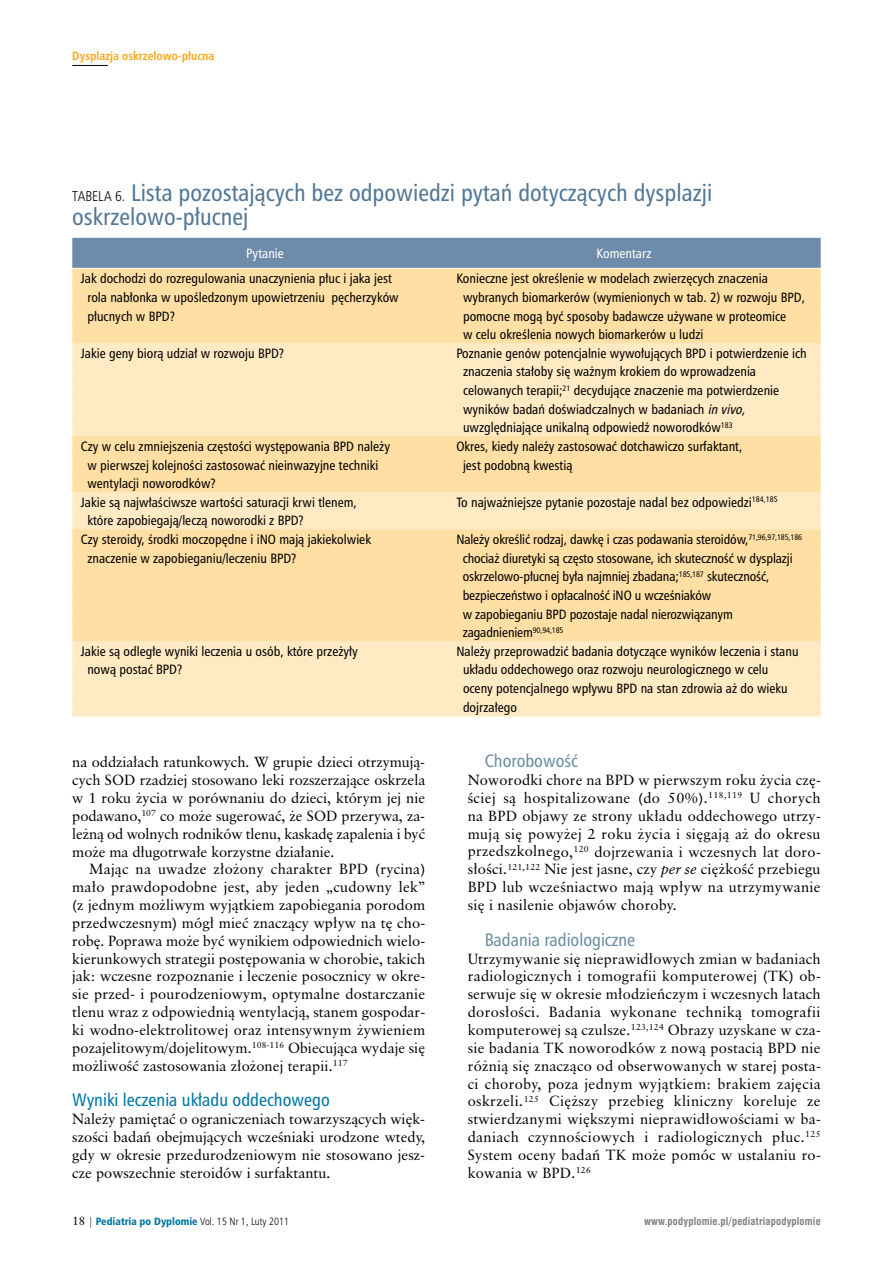
<style>
.page{position:relative;width:893px;height:1263px;background:#fff}
.page>*{position:absolute;margin:0;border:0;box-sizing:border-box;transform-origin:0 0}
.t1{font:24px/24px "Humnst 777 Cn EU";color:#527797}
.t2{font:18px "Humnst 777 Cn EU";color:#0076a3}
.t3{font:18px "Humnst 777 Cn EU";color:#698fa1}
.t4{font:14.7px/17.9px "Class Garmnd EU";letter-spacing:.005em;color:#000;text-align:justify}
.t5{font:13.5px/18.6px "Humnst 777 Cn EU";color:#000}
.t6{font:13.5px "Humnst 777 Cn EU";color:#fff}
.t7{font:700 12px "Humnst 777 Cn EU";color:#faa61a}
.t8{font:10.5px "Humnst 777 Lt Cn EU";color:#000}
.t9{font:700 10.5px "Swis 721 Cn EU";letter-spacing:.02em;color:#808285}
.s1{font-family:"Humnst 777 Lt Cn EU";font-size:14.25px;color:#000}
.s2{font-style:italic}
.s3{font-family:"Class Garmnd EU";font-size:12px}
.s4{font-family:"Humnst 777 Blk Cn EU";color:#0076a3}
</style>
<div class="page">
<svg style="left:72px;top:64px;width:749px;height:653px"></svg>
<p class="t7" style="left:72px;top:48px;width:144px">Dysplazja oskrzelowo-płucna</p>
<h1 class="t1" style="left:72px;top:180px;width:641px"><span class="s1">TABELA 6.</span> Lista pozostających bez odpowiedzi pytań dotyczących dysplazji oskrzelowo-płucnej</h1>
<p class="t6" style="left:246px;top:245px;width:39px">Pytanie</p>
<p class="t6" style="left:597px;top:245px;width:56px">Komentarz</p>
<p class="t5" style="left:81px;top:269px;width:313px">Jak dochodzi do rozregulowania unaczynienia płuc i jaka jest</p>
<p class="t5" style="left:456px;top:269px;width:313px">Konieczne jest określenie w modelach zwierzęcych znaczenia</p>
<p class="t5" style="left:87px;top:288px;width:313px">rola nabłonka w upośledzonym upowietrzeniu pęcherzyków</p>
<p class="t5" style="left:463px;top:288px;width:344px">wybranych biomarkerów (wymienionych w tab. 2) w rozwoju BPD,</p>
<p class="t5" style="left:87px;top:306px;width:89px">płucnych w BPD?</p>
<p class="t5" style="left:463px;top:306px;width:325px">pomocne mogą być sposoby badawcze używane w proteomice w celu określenia nowych biomarkerów u ludzi</p>
<p class="t5" style="left:81px;top:344px;width:205px">Jakie geny biorą udział w rozwoju BPD?</p>
<p class="t5" style="left:463px;top:344px;width:345px;text-indent:-7px">Poznanie genów potencjalnie wywołujących BPD i potwierdzenie ich znaczenia stałoby się ważnym krokiem do wprowadzenia celowanych terapii;<sup>21</sup> decydujące znaczenie ma potwierdzenie wyników badań doświadczalnych w badaniach <span class="s2">invivo, </span>uwzględniające unikalną odpowiedź noworodków<sup>183</sup></p>
<p class="t5" style="left:81px;top:437px;width:311px">Czy w celu zmniejszenia częstości występowania BPD należy</p>
<p class="t5" style="left:456px;top:437px;width:287px">Okres, kiedy należy zastosować dotchawiczo surfaktant,</p>
<p class="t5" style="left:87px;top:455px;width:293px">w pierwszej kolejności zastosować nieinwazyjne techniki</p>
<p class="t5" style="left:463px;top:455px;width:111px">jest podobną kwestią</p>
<p class="t5" style="left:81px;top:474px;width:278px;text-indent:7px">wentylacji noworodków?<br>Jakie są najwłaściwsze wartości saturacji krwi tlenem,</p>
<p class="t5" style="left:456px;top:493px;width:323px">To najważniejsze pytanie pozostaje nadal bez odpowiedzi<sup>184,185</sup></p>
<p class="t5" style="left:81px;top:511px;width:292px;text-indent:7px">które zapobiegają/leczą noworodki z BPD?<br>Czy steroidy, środki moczopędne i iNO mają jakiekolwiek</p>
<p class="t5" style="left:456px;top:530px;width:347px">Należy określić rodzaj, dawkę i czas podawania steroidów,<sup>71,96,97,185,186</sup></p>
<p class="t5" style="left:87px;top:549px;width:211px">znaczenie w zapobieganiu/leczeniu BPD?</p>
<p class="t5" style="left:463px;top:549px;width:331px">chociaż diuretyki są często stosowane, ich skuteczność w dysplazji oskrzelowo-płucnej była najmniej zbadana;<sup>185,187</sup> skuteczność, bezpieczeństwo i opłacalność iNO u wcześniaków<br>w zapobieganiu BPD pozostaje nadal nierozwiązanym zagadnieniem<sup>90,94,185</sup></p>
<p class="t5" style="left:81px;top:642px;width:279px">Jakie są odległe wyniki leczenia u osób, które przeżyły</p>
<p class="t5" style="left:456px;top:642px;width:344px">Należy przeprowadzić badania dotyczące wyników leczenia i stanu</p>
<p class="t5" style="left:87px;top:660px;width:97px">nową postać BPD?</p>
<p class="t5" style="left:463px;top:660px;width:326px">układu oddechowego oraz rozwoju neurologicznego w celu oceny potencjalnego wpływu BPD na stan zdrowia aż do wieku dojrzałego</p>
<p class="t4" style="left:72px;top:753px;width:354px">na oddziałach ratunkowych. W grupie dzieci otrzymują&shy;cych SOD rzadziej stosowano leki rozszerzające oskrzela w 1 roku życia w porównaniu do dzieci, którym jej nie podawano,<sup>107</sup> co może sugerować, że SOD przerywa, za&shy;leżną od wolnych rodników tlenu, kaskadę zapalenia i być może ma długotrwałe korzystne działanie.</p>
<p class="t4" style="left:72px;top:860px;width:355px;text-indent:17px">Mając na uwadze złożony charakter BPD (rycina) mało prawdopodobne jest, aby jeden „cudowny lek” (z jednym możliwym wyjątkiem zapobiegania porodom przedwczesnym) mógł mieć znaczący wpływ na tę cho&shy;robę. Poprawa może być wynikiem odpowiednich wielo&shy;kierunkowych strategii postępowania w chorobie, takich jak: wczesne rozpoznanie i leczenie posocznicy w okre&shy;sie przed- i pourodzeniowym, optymalne dostarczanie tlenu wraz z odpowiednią wentylacją, stanem gospodar&shy;ki wodno-elektrolitowej oraz intensywnym żywieniem pozajelitowym/dojelitowym.<sup>108-116</sup> Obiecująca wydaje się możliwość zastosowania złożonej terapii.<sup>117</sup></p>
<p class="t2" style="left:72px;top:1089px;width:259px">Wyniki leczenia układu oddechowego</p>
<p class="t4" style="left:72px;top:1110px;width:355px">Należy pamiętać o ograniczeniach towarzyszących więk&shy;szości badań obejmujących wcześniaki urodzone wtedy, gdy w okresie przedurodzeniowym nie stosowano jesz&shy;cze powszechnie steroidów i surfaktantu.</p>
<p class="t8" style="left:72px;top:1215px;width:218px"><span class="s3">18</span> | <span class="s4">Pediatria po Dyplomie</span> Vol. 15 Nr 1, Luty 2011</p>
<p class="t3" style="left:485px;top:750px;width:95px">Chorobowość</p>
<p class="t4" style="left:468px;top:771px;width:355px">Noworodki chore na BPD w pierwszym roku życia czę&shy;ściej są hospitalizowane (do 50%).<sup>118,119</sup> U chorych na BPD objawy ze strony układu oddechowego utrzy&shy;mują się powyżej 2 roku życia i sięgają aż do okresu przedszkolnego,<sup>120</sup> dojrzewania i wczesnych lat doro&shy;słości.<sup>121,122</sup> Nie jest jasne, czy <span class="s2">per se</span> ciężkość przebiegu BPD lub wcześniactwo mają wpływ na utrzymywanie się i nasilenie objawów choroby.</p>
<p class="t3" style="left:485px;top:928px;width:152px">Badania radiologiczne</p>
<p class="t4" style="left:468px;top:949px;width:355px">Utrzymywanie się nieprawidłowych zmian w badaniach radiologicznych i tomografii komputerowej (TK) ob&shy;serwuje się w okresie młodzieńczym i wczesnych latach dorosłości. Badania wykonane techniką tomografii komputerowej są czulsze.<sup>123,124</sup> Obrazy uzyskane w cza&shy;sie badania TK noworodków z nową postacią BPD nie różnią się znacząco od obserwowanych w starej posta&shy;ci choroby, poza jednym wyjątkiem: brakiem zajęcia oskrzeli.<sup>125</sup> Cięższy przebieg kliniczny koreluje ze stwierdzanymi większymi nieprawidłowościami w ba&shy;daniach czynnościowych i radiologicznych płuc.<sup>125<br></sup>System oceny badań TK może pomóc w ustalaniu ro&shy;kowania w BPD.<sup>126</sup></p>
<p class="t9" style="left:644px;top:1214px;width:178px">www.podyplomie.pl/pediatriapodyplomie</p>
</div>
